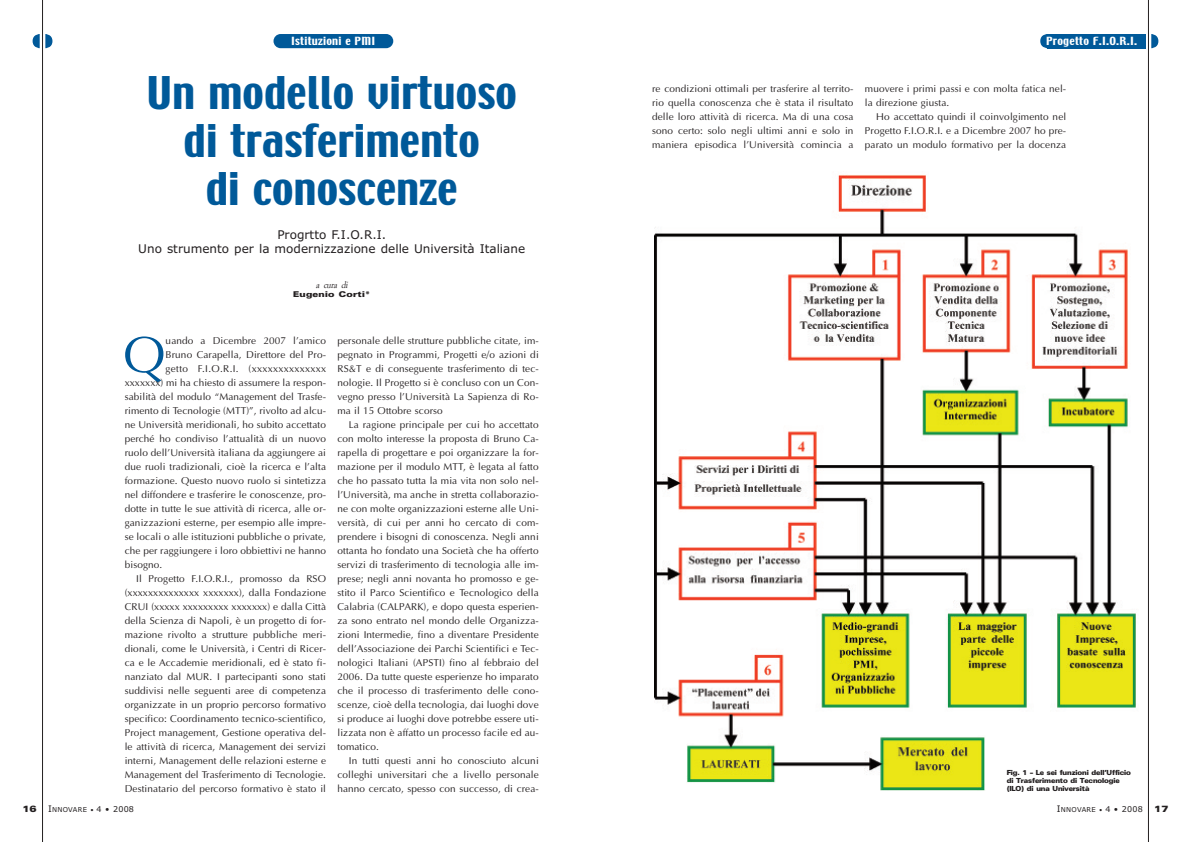
<style>
.page{position:relative;width:1191px;height:842px;background:#fff}
.page>*{position:absolute;margin:0;border:0;box-sizing:border-box;transform-origin:0 0}
.t1{font:51.1px "Optima";color:#005999}
.t2{font:40px/48px "Techno";letter-spacing:.005em;color:#005999;text-align:center;scale:1.14 1}
.t3{font:12px/14.4px "Verdana";color:#231f20;text-align:center}
.t4{font:10px/14px "Optima";letter-spacing:.01em;color:#231f20;text-align:justify}
.t5{font:10px "Techno";letter-spacing:.02em;color:#fff;scale:1.2 1}
.t6{font:10px "Optima";letter-spacing:.035em;color:#231f20}
.t7{font:italic 9px "Simoncini Garamond";color:#231f20;scale:.9 1}
.t8{font:900 expanded 9px "Zurich BT";color:#231f20}
.t9{font:900 expanded 8px "Zurich BT";letter-spacing:.03em;color:#231f20}
.t10{font:900 expanded 7px/8px "Zurich BT";letter-spacing:-.015em;color:#231f20;scale:.86 1}
.t11{font:6.8px "Verdana";letter-spacing:.035em;color:#231f20}
.s1{font-size:9px}
.s2{font-size:6px}
.s3{font-size:8px}
</style>
<div class="page">
<div style="left:1047px;top:34px;width:98px;height:14px;background:#005999"></div>
<svg style="left:1040px;top:34px;width:7px;height:14px"></svg>
<svg style="left:1151px;top:34px;width:7px;height:14px"></svg>
<hr style="left:42px;top:0;width:1px;height:842px;background:#231f20">
<svg style="left:33px;top:34px;width:19px;height:14px"></svg>
<img style="left:654px;top:175px;width:482px;height:616px">
<hr style="left:1148px;top:0;width:1px;height:842px;background:#231f20">
<div style="left:273px;top:34px;width:120px;height:14px;background:#005999;border-radius:7px"></div>
<p class="t5" style="left:291px;top:35px;width:72px">Istituzioni e PMI</p>
<h2 class="t2" style="left:147px;top:71px;width:326px">Un modello virtuoso di trasferimento<br>di conoscenze</h2>
<p class="t3" style="left:138px;top:227px;width:388px">Progrtto F.I.O.R.I.<br>Uno strumento per la modernizzazione delle Università Italiane</p>
<p class="t7" style="left:316px;top:281px;width:38px">a cura di</p>
<p class="t9" style="left:293px;top:289px;width:78px">Eugenio Corti*</p>
<h1 class="t1" style="left:123px;top:324px;width:44px">Q</h1>
<p class="t4" style="left:166px;top:334px;width:162px">uando a Dicembre 2007 l’amico</p>
<p class="t4" style="left:166px;top:348px;width:162px">Bruno Carapella, Direttore del Pro-</p>
<p class="t6" style="left:166px;top:363px;width:162px">getto F.I.O.R.I. (xxxxxxxxxxxxxx</p>
<p class="t4" style="left:125px;top:376px;width:203px">xxxxxxx) mi ha chiesto di assumere la respon-</p>
<p class="t4" style="left:125px;top:390px;width:203px">sabilità del modulo “Management del Trasfe-</p>
<p class="t4" style="left:125px;top:404px;width:203px">rimento di Tecnologie (MTT)”, rivolto ad alcu-</p>
<p class="t4" style="left:125px;top:418px;width:203px">ne Università meridionali, ho subito accettato</p>
<p class="t4" style="left:125px;top:432px;width:203px">perché ho condiviso l’attualità di un nuovo</p>
<p class="t4" style="left:125px;top:446px;width:203px">ruolo dell’Università italiana da aggiungere ai</p>
<p class="t4" style="left:125px;top:460px;width:203px">due ruoli tradizionali, cioè la ricerca e l’alta</p>
<p class="t4" style="left:125px;top:474px;width:203px">formazione. Questo nuovo ruolo si sintetizza</p>
<p class="t4" style="left:125px;top:488px;width:203px">nel diffondere e trasferire le conoscenze, pro-</p>
<p class="t4" style="left:125px;top:502px;width:203px">dotte in tutte le sue attività di ricerca, alle or-</p>
<p class="t4" style="left:125px;top:516px;width:203px">ganizzazioni esterne, per esempio alle impre-</p>
<p class="t4" style="left:125px;top:530px;width:203px">se locali o alle istituzioni pubbliche o private,</p>
<p class="t4" style="left:125px;top:544px;width:203px">che per raggiungere i loro obbiettivi ne hanno</p>
<p class="t4" style="left:125px;top:558px;width:39px">bisogno.</p>
<p class="t4" style="left:136px;top:572px;width:191px">Il Progetto F.I.O.R.I., promosso da RSO</p>
<p class="t4" style="left:125px;top:586px;width:203px">(xxxxxxxxxxxxxx xxxxxxx), dalla Fondazione</p>
<p class="t4" style="left:125px;top:600px;width:203px">CRUI (xxxxx xxxxxxxxx xxxxxxx) e dalla Città</p>
<p class="t4" style="left:125px;top:614px;width:203px">della Scienza di Napoli, è un progetto di for-</p>
<p class="t4" style="left:125px;top:628px;width:203px">mazione rivolto a strutture pubbliche meri-</p>
<p class="t4" style="left:125px;top:642px;width:203px">dionali, come le Università, i Centri di Ricer-</p>
<p class="t4" style="left:125px;top:656px;width:203px">ca e le Accademie meridionali, ed è stato fi-</p>
<p class="t4" style="left:125px;top:670px;width:203px">nanziato dal MUR. I partecipanti sono stati</p>
<p class="t4" style="left:125px;top:684px;width:203px">suddivisi nelle seguenti aree di competenza</p>
<p class="t4" style="left:125px;top:698px;width:203px">organizzate in un proprio percorso formativo</p>
<p class="t4" style="left:125px;top:712px;width:203px">specifico: Coordinamento tecnico-scientifico,</p>
<p class="t4" style="left:125px;top:726px;width:203px">Project management, Gestione operativa del-</p>
<p class="t4" style="left:125px;top:740px;width:203px">le attività di ricerca, Management dei servizi</p>
<p class="t4" style="left:125px;top:754px;width:203px">interni, Management delle relazioni esterne e</p>
<p class="t4" style="left:125px;top:768px;width:203px">Management del Trasferimento di Tecnologie.</p>
<p class="t4" style="left:125px;top:782px;width:203px">Destinatario del percorso formativo è stato il</p>
<p class="t4" style="left:337px;top:334px;width:203px">personale delle strutture pubbliche citate, im&shy;pegnato in Programmi, Progetti e/o azioni di RS&amp;T e di conseguente trasferimento di tec&shy;nologie. Il Progetto si è concluso con un Con&shy;vegno presso l’Università La Sapienza di Ro&shy;ma il 15 Ottobre scorso</p>
<p class="t4" style="left:337px;top:418px;width:203px;text-indent:11px">La ragione principale per cui ho accettato con molto interesse la proposta di Bruno Ca&shy;rapella di progettare e poi organizzare la for&shy;mazione per il modulo MTT, è legata al fatto che ho passato tutta la mia vita non solo nel&shy;l’Università, ma anche in stretta collaborazio&shy;ne con molte organizzazioni esterne alle Uni&shy;versità, di cui per anni ho cercato di com&shy;prendere i bisogni di conoscenza. Negli anni ottanta ho fondato una Società che ha offerto servizi di trasferimento di tecnologia alle im&shy;prese; negli anni novanta ho promosso e ge&shy;stito il Parco Scientifico e Tecnologico della Calabria (CALPARK), e dopo questa esperien&shy;za sono entrato nel mondo delle Organizza&shy;zioni Intermedie, fino a diventare Presidente dell’Associazione dei Parchi Scientifici e Tec&shy;nologici Italiani (APSTI) fino al febbraio del 2006. Da tutte queste esperienze ho imparato che il processo di trasferimento delle cono&shy;scenze, cioè della tecnologia, dai luoghi dove si produce ai luoghi dove potrebbe essere uti&shy;lizzata non è affatto un processo facile ed au&shy;tomatico.</p>
<p class="t4" style="left:337px;top:754px;width:203px;text-indent:11px">In tutti questi anni ho conosciuto alcuni colleghi universitari che a livello personale hanno cercato, spesso con successo, di crea-</p>
<p class="t5" style="left:1046px;top:35px;width:77px">Progetto F.I.O.R.I.</p>
<p class="t4" style="left:652px;top:82px;width:203px">re condizioni ottimali per trasferire al territo&shy;rio quella conoscenza che è stata il risultato delle loro attività di ricerca. Ma di una cosa sono certo: solo negli ultimi anni e solo in maniera episodica l’Università comincia a</p>
<p class="t4" style="left:865px;top:82px;width:203px">muovere i primi passi e con molta fatica nel&shy;la direzione giusta.</p>
<p class="t4" style="left:865px;top:110px;width:203px;text-indent:11px">Ho accettato quindi il coinvolgimento nel Progetto F.I.O.R.I. e a Dicembre 2007 ho pre&shy;parato un modulo formativo per la docenza</p>
<p class="t10" style="left:1006px;top:768px;width:146px">Fig. 1 – Le sei funzioni dell’Ufficio di Trasferimento di Tecnologie (ILO) di una Università</p>
<p class="t11" style="left:48px;top:805px;width:87px"><span class="s1">I</span>NNOVARE <span class="s2">•</span> <span class="s3">4 • 2008</span></p>
<p class="t11" style="left:1057px;top:805px;width:87px"><span class="s1">I</span>NNOVARE <span class="s2">•</span> <span class="s3">4 • 2008</span></p>
<p class="t8" style="left:22px;top:803px;width:16px">16</p>
<p class="t8" style="left:1154px;top:803px;width:16px">17</p>
</div>
